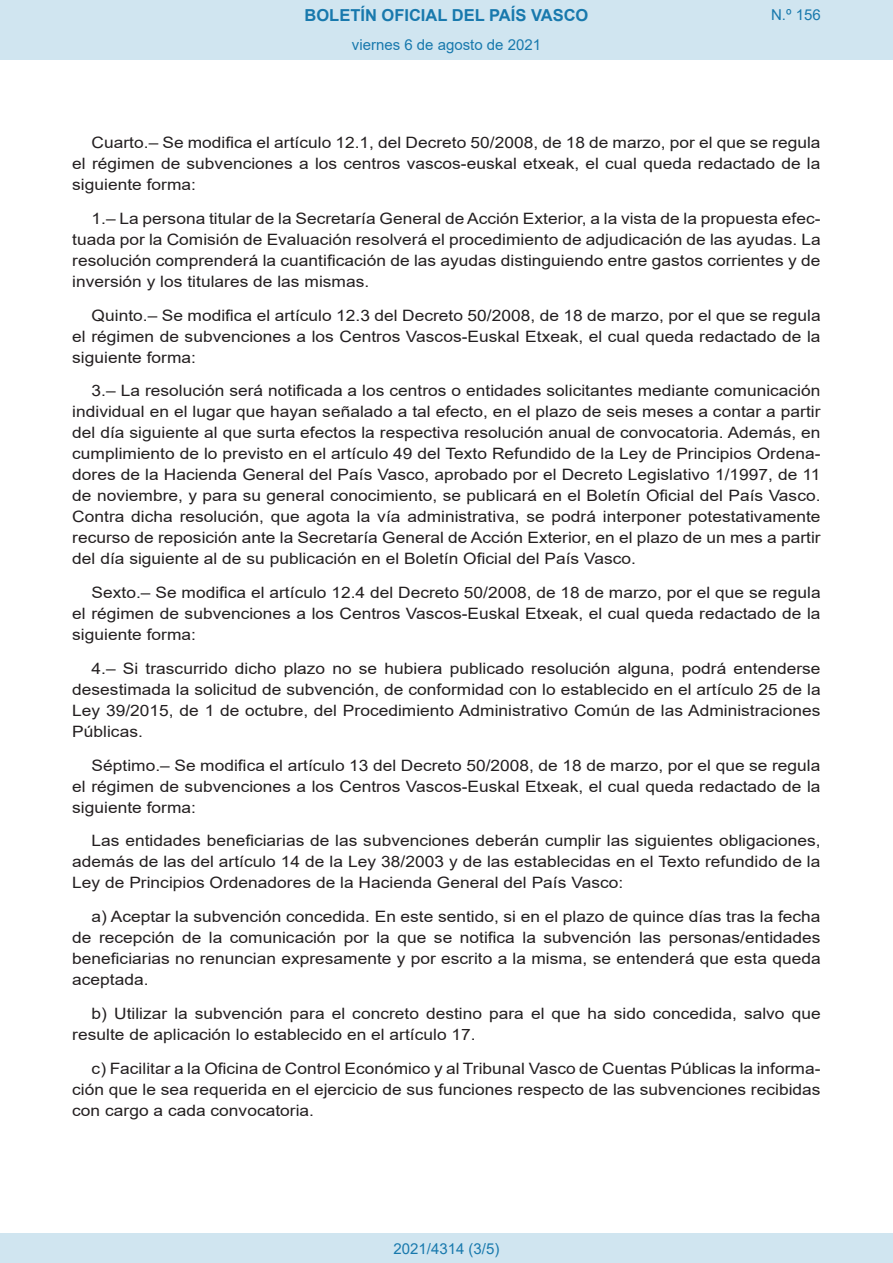
<style>
.page{position:relative;width:893px;height:1263px;background:#fff}
.page>*{position:absolute;margin:0;border:0;box-sizing:border-box;transform-origin:0 0}
.t1{font:700 16.5px "Arial";color:#1879ad}
.BOPVDetalle{font:15.6px/21px "Arial";color:#231f20;text-align:justify;scale:1.11 1}
.Paginacion_Centro{font:15px "Arial";color:#1879ad}
</style>
<div class="page">
<div style="left:0;top:0;width:893px;height:60px;background:#d0e5f0"></div>
<div style="left:0;top:1233px;width:893px;height:30px;background:#d0e5f0"></div>
<p class="t1" style="left:305px;top:3px;width:285px">BOLETÍN OFICIAL DEL PAÍS VASCO</p>
<p class="Paginacion_Centro" style="left:352px;top:35px;width:191px">viernes 6 de agosto de 2021</p>
<p class="Paginacion_Centro" style="left:771px;top:5px;width:51px">N.º 156</p>
<p class="BOPVDetalle" style="left:72px;top:132px;width:676px;text-indent:19px">Cuarto.– Se modifica el artículo 12.1, del Decreto 50/2008, de 18 de marzo, por el que se regula el régimen de subvenciones a los centros vascos-euskal etxeak, el cual queda redactado de la siguiente forma:</p>
<p class="BOPVDetalle" style="left:72px;top:208px;width:676px;text-indent:19px">1.– La persona titular de la Secretaría General de Acción Exterior, a la vista de la propuesta efec&shy;tuada por la Comisión de Evaluación resolverá el procedimiento de adjudicación de las ayudas. La resolución comprenderá la cuantificación de las ayudas distinguiendo entre gastos corrientes y de inversión y los titulares de las mismas.</p>
<p class="BOPVDetalle" style="left:72px;top:305px;width:676px;text-indent:19px">Quinto.– Se modifica el artículo 12.3 del Decreto 50/2008, de 18 de marzo, por el que se regula el régimen de subvenciones a los Centros Vascos-Euskal Etxeak, el cual queda redactado de la siguiente forma:</p>
<p class="BOPVDetalle" style="left:72px;top:380px;width:676px;text-indent:19px">3.– La resolución será notificada a los centros o entidades solicitantes mediante comunicación individual en el lugar que hayan señalado a tal efecto, en el plazo de seis meses a contar a partir del día siguiente al que surta efectos la respectiva resolución anual de convocatoria. Además, en cumplimiento de lo previsto en el artículo 49 del Texto Refundido de la Ley de Principios Ordena&shy;dores de la Hacienda General del País Vasco, aprobado por el Decreto Legislativo 1/1997, de 11 de noviembre, y para su general conocimiento, se publicará en el Boletín Oficial del País Vasco.<br>Contra dicha resolución, que agota la vía administrativa, se podrá interponer potestativamente recurso de reposición ante la Secretaría General de Acción Exterior, en el plazo de un mes a partir del día siguiente al de su publicación en el Boletín Oficial del País Vasco.</p>
<p class="BOPVDetalle" style="left:72px;top:582px;width:676px;text-indent:19px">Sexto.– Se modifica el artículo 12.4 del Decreto 50/2008, de 18 de marzo, por el que se regula el régimen de subvenciones a los Centros Vascos-Euskal Etxeak, el cual queda redactado de la siguiente forma:</p>
<p class="BOPVDetalle" style="left:72px;top:658px;width:676px;text-indent:19px">4.– Si trascurrido dicho plazo no se hubiera publicado resolución alguna, podrá entenderse desestimada la solicitud de subvención, de conformidad con lo establecido en el artículo 25 de la Ley 39/2015, de 1 de octubre, del Procedimiento Administrativo Común de las Administraciones Públicas.</p>
<p class="BOPVDetalle" style="left:72px;top:755px;width:676px;text-indent:19px">Séptimo.– Se modifica el artículo 13 del Decreto 50/2008, de 18 de marzo, por el que se regula el régimen de subvenciones a los Centros Vascos-Euskal Etxeak, el cual queda redactado de la siguiente forma:</p>
<p class="BOPVDetalle" style="left:72px;top:830px;width:676px;text-indent:19px">Las entidades beneficiarias de las subvenciones deberán cumplir las siguientes obligaciones, además de las del artículo 14 de la Ley 38/2003 y de las establecidas en el Texto refundido de la Ley de Principios Ordenadores de la Hacienda General del País Vasco:</p>
<p class="BOPVDetalle" style="left:72px;top:906px;width:676px;text-indent:19px">a) Aceptar la subvención concedida. En este sentido, si en el plazo de quince días tras la fecha de recepción de la comunicación por la que se notifica la subvención las personas/entidades beneficiarias no renuncian expresamente y por escrito a la misma, se entenderá que esta queda aceptada.</p>
<p class="BOPVDetalle" style="left:72px;top:1003px;width:676px;text-indent:19px">b) Utilizar la subvención para el concreto destino para el que ha sido concedida, salvo que resulte de aplicación lo establecido en el artículo 17.</p>
<p class="BOPVDetalle" style="left:72px;top:1058px;width:676px;text-indent:19px">c) Facilitar a la Oficina de Control Económico y al Tribunal Vasco de Cuentas Públicas la informa&shy;ción que le sea requerida en el ejercicio de sus funciones respecto de las subvenciones recibidas con cargo a cada convocatoria.</p>
<p class="Paginacion_Centro" style="left:393px;top:1238px;width:107px">2021/4314 (3/5)</p>
</div>
